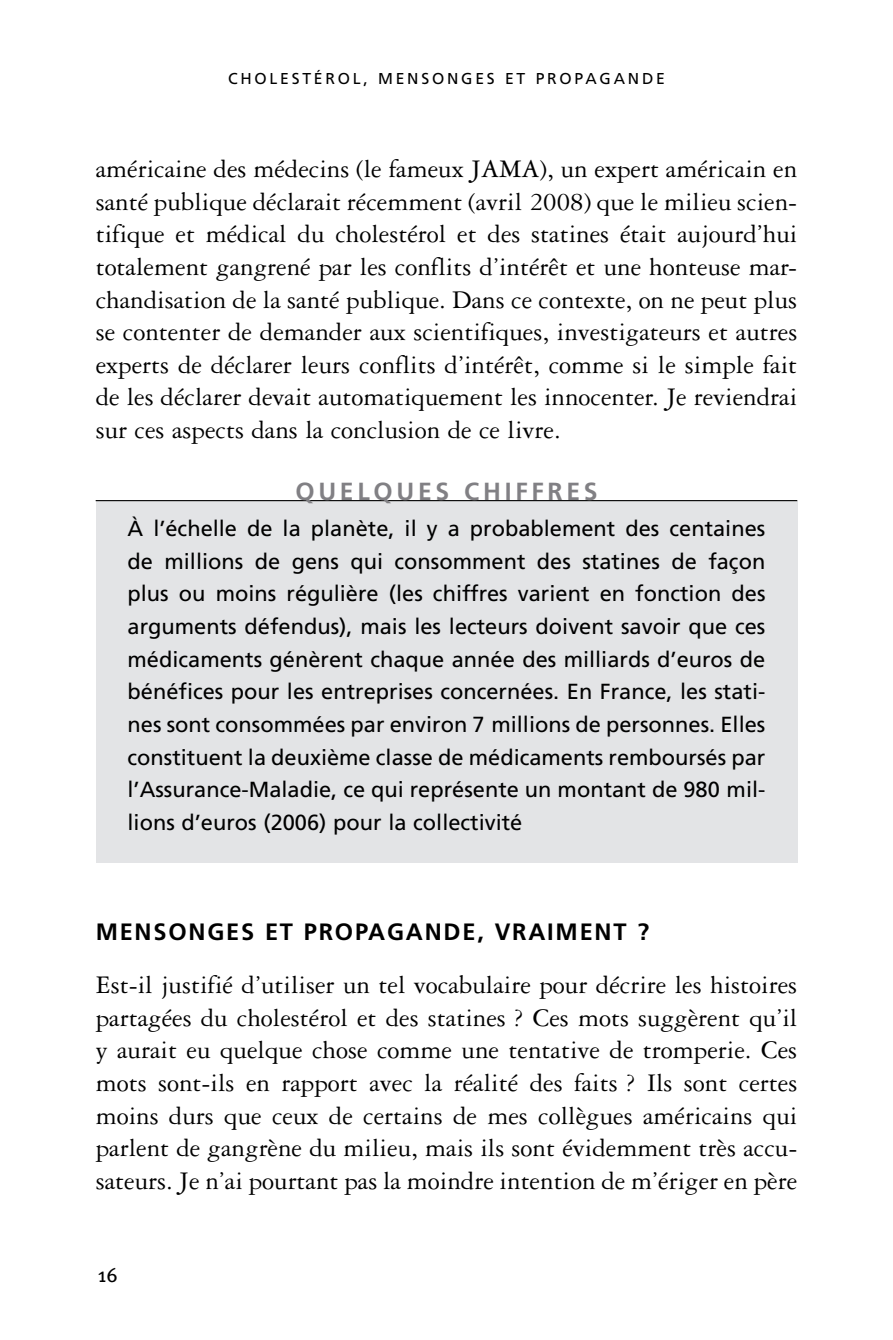
<style>
.page{position:relative;width:893px;height:1340px;background:#fff}
.page>*{position:absolute;margin:0;border:0;box-sizing:border-box;transform-origin:0 0}
.t1{font:27px/32.6px "Garamond Three";color:#000;text-align:justify}
.t2{font:700 24.75px "Frutiger";letter-spacing:.15em;color:#818084}
.t3{font:700 23.62px "Frutiger";letter-spacing:.075em;color:#000}
.t4{font:21.82px/32.6px "Frutiger";color:#000;text-align:justify}
.t5{font:20.25px "Meta";color:#000}
.t6{font:15.75px "Frutiger";letter-spacing:.175em;color:#000}
</style>
<div class="page">
<div style="left:96px;top:500px;width:701px;height:362px;background:#e3e4e6"></div>
<hr style="left:96px;top:500px;width:701px;height:1px;background:#000">
<p class="t6" style="left:228px;top:69px;width:438px">Cholestérol, mensonges et propagande</p>
<p class="t1" style="left:96px;top:153px;width:703px">américaine des médecins (le fameux JAMA), un expert américain en santé publique déclarait récemment (avril 2008) que le milieu scien&shy;tifique et médical du cholestérol et des statines était aujourd’hui totalement gangrené par les conflits d’intérêt et une honteuse mar&shy;chandisation de la santé publique. Dans ce contexte, on ne peut plus se contenter de demander aux scientifiques, investigateurs et autres experts de déclarer leurs conflits d’intérêt, comme si le simple fait de les déclarer devait automatiquement les innocenter. Je reviendrai sur ces aspects dans la conclusion de ce livre.</p>
<p class="t2" style="left:295px;top:477px;width:304px">QUELQUES CHIFFRES</p>
<p class="t4" style="left:128px;top:512px;width:639px">À l’échelle de la planète, il y a probablement des centaines de millions de gens qui consomment des statines de façon plus ou moins régulière (les chiffres varient en fonction des arguments défendus), mais les lecteurs doivent savoir que ces médicaments génèrent chaque année des milliards d’euros de bénéfices pour les entreprises concernées. E n France, les stati&shy;nes sont consommées par environ 7 millions de personnes. E lles constituent la deuxième classe de médicaments remboursés par l’Assurance-Maladie, ce qui représente un montant de 980 mil&shy;lions d’euros (2006) pour la collectivité</p>
<p class="t3" style="left:96px;top:917px;width:555px">M ENSONGES ET PROPAGANDE, VRAIMENT ?</p>
<p class="t1" style="left:96px;top:968px;width:703px">Est-il justifié d’utiliser un tel vocabulaire pour décrire les histoires partagées du cholestérol et des statines ? Ces mots suggèrent qu’il y aurait eu quelque chose comme une tentative de tromperie. Ces mots sont-ils en rapport avec la réalité des faits ? Ils sont certes moins durs que ceux de certains de mes collègues américains qui parlent de gangrène du milieu, mais ils sont évidemment très accu&shy;sateurs. Je n’ai pourtant pas la moindre intention de m’ériger en père</p>
<p class="t5" style="left:98px;top:1262px;width:21px">16</p>
</div>
